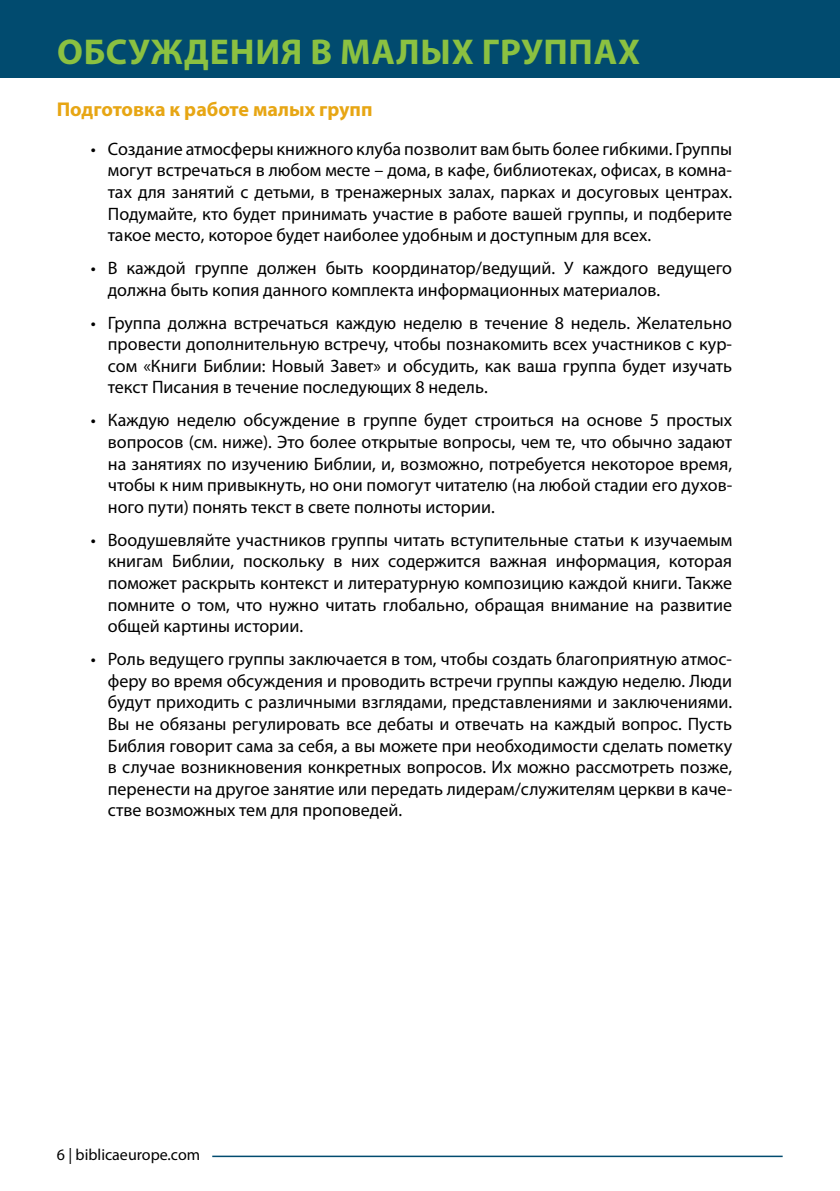
<style>
.page{position:relative;width:840px;height:1191px;background:#fff}
.page>*{position:absolute;margin:0;border:0;box-sizing:border-box;transform-origin:0 0}
.t1{font:700 36px "Myriad Pro";letter-spacing:.02em;color:#8bc141}
.t2{font:700 20px "Myriad Pro";color:#e7a614}
.t3{font:18px/21.6px "Myriad Pro";color:#000;text-align:justify}
.t4{font:16px "Myriad Pro";color:#000}
</style>
<div class="page">
<hr style="left:212px;top:1155px;width:570px;height:2px;background:#014b6f">
<div style="left:0;top:0;width:839px;height:78px;background:#014b6f"></div>
<h1 class="t1" style="left:57px;top:28px;width:584px">ОБСУЖДЕНИЯ В МАЛЫХ ГРУППАХ</h1>
<p class="t2" style="left:57px;top:96px;width:317px">Подготовка к работе малых групп</p>
<p class="t3" style="left:108px;top:138px;width:625px;text-indent:-17px">• Создание атмосферы книжного клуба позволит вам быть более гибкими. Группы могут встречаться в любом месте – дома, в кафе, библиотеках, офисах, в комна&shy;тах для занятий с детьми, в тренажерных залах, парках и досуговых центрах.<br>Подумайте, кто будет принимать участие в работе вашей группы, и подберите такое место, которое будет наиболее удобным и доступным для всех.</p>
<p class="t3" style="left:108px;top:257px;width:625px;text-indent:-17px">• В каждой группе должен быть координатор/ведущий. У каждого ведущего должна быть копия данного комплекта информационных материалов.</p>
<p class="t3" style="left:108px;top:311px;width:625px;text-indent:-17px">• Группа должна встречаться каждую неделю в течение 8 недель. Желательно провести дополнительную встречу, чтобы познакомить всех участников с кур&shy;сом «Книги Библии: Новый Завет» и обсудить, как ваша группа будет изучать текст Писания в течение последующих 8 недель.</p>
<p class="t3" style="left:108px;top:409px;width:625px;text-indent:-17px">• Каждую неделю обсуждение в группе будет строиться на основе 5 простых вопросов (см. ниже). Это более открытые вопросы, чем те, что обычно задают на занятиях по изучению Библии, и, возможно, потребуется некоторое время, чтобы к ним привыкнуть, но они помогут читателю (на любой стадии его духов&shy;ного пути) понять текст в свете полноты истории.</p>
<p class="t3" style="left:108px;top:528px;width:625px;text-indent:-17px">• Воодушевляйте участников группы читать вступительные статьи к изучаемым книгам Библии, поскольку в них содержится важная информация, которая поможет раскрыть контекст и литературную композицию каждой книги. Также помните о том, что нужно читать глобально, обращая внимание на развитие общей картины истории.</p>
<p class="t3" style="left:108px;top:648px;width:625px;text-indent:-17px">• Роль ведущего группы заключается в том, чтобы создать благоприятную атмос&shy;феру во время обсуждения и проводить встречи группы каждую неделю. Люди будут приходить с различными взглядами, представлениями и заключениями.<br>Вы не обязаны регулировать все дебаты и отвечать на каждый вопрос. Пусть Библия говорит сама за себя, а вы можете при необходимости сделать пометку в случае возникновения конкретных вопросов. Их можно рассмотреть позже, перенести на другое занятие или передать лидерам/служителям церкви в каче&shy;стве возможных тем для проповедей.</p>
<p class="t4" style="left:57px;top:1145px;width:145px">6 | biblicaeurope.com</p>
</div>
